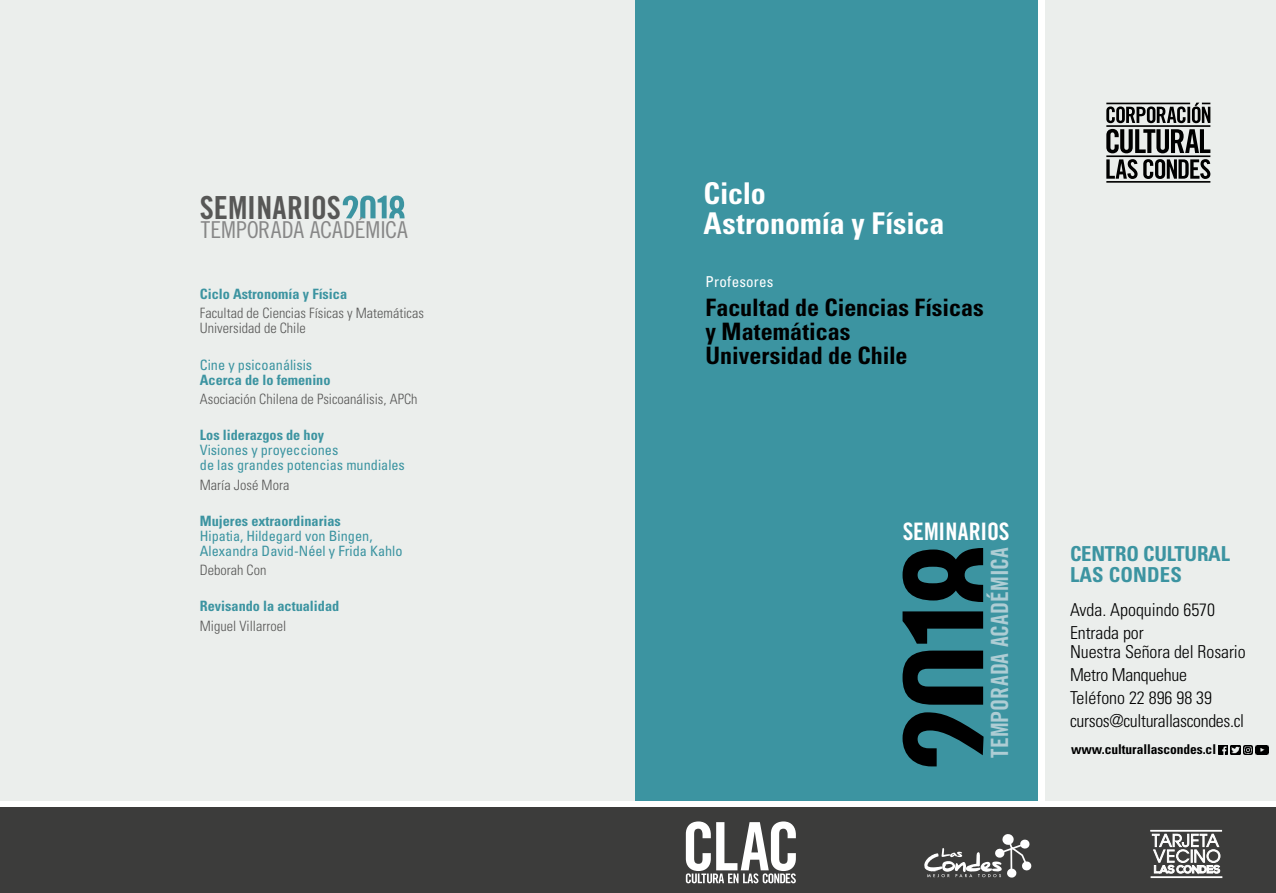
<style>
.page{position:relative;width:1276px;height:893px;background:#fff}
.page>*{position:absolute;margin:0;border:0;box-sizing:border-box;transform-origin:0 0}
.t1{font:31.8px "Trade Gothic LT Std Bd Cn 20";letter-spacing:-.01em;color:#575756}
.t2{font:700 condensed 30px/30px "Univers LT Std";letter-spacing:-.005em;color:#fff}
.t3{font:24.15px "Trade Gothic LT Std Bd Cn 20";letter-spacing:-.01em;color:#fff}
.t4{font:700 condensed 24px/24px "Univers LT Std";color:#000}
.t5{font:23.85px "Trade Gothic LT Std Bd Cn 20";letter-spacing:.005em;color:#aecdd4}
.t6{font:23.25px "Trade Gothic LT Std Cn 18";letter-spacing:-.005em;color:#878787;scale:1.04 1}
.t7{font:700 condensed 20.7px/21px "Univers LT Std";letter-spacing:-.01em;color:#3c94a1}
.t8{font:300 condensed 17.85px/23px "Univers LT Std";letter-spacing:-.005em;color:#000}
.t9{font:condensed 15px "Univers LT Std";letter-spacing:.015em;color:#fff}
.t10{font:300 condensed 14.25px/15px "Univers LT Std";color:#575756}
.t11{font:condensed 14.25px/15px "Univers LT Std";color:#3c94a1}
.t12{font:700 condensed 14.25px "Univers LT Std";color:#3c94a1}
.t13{font:700 condensed 13.5px "Univers LT Std";letter-spacing:-.005em;color:#000}
</style>
<div class="page">
<div style="left:635px;top:0;width:402px;height:801px;background:#3c94a1"></div>
<svg style="left:902px;top:548px;width:81px;height:218px"></svg>
<div style="left:1045px;top:0;width:231px;height:801px;background:#ebeeec"></div>
<div style="left:0;top:0;width:635px;height:801px;background:#ebeeec"></div>
<div style="left:0;top:807px;width:1276px;height:86px;background:#3c3c3b"></div>
<svg style="left:686px;top:821px;width:110px;height:62px"></svg>
<svg style="left:924px;top:834px;width:108px;height:44px"></svg>
<svg style="left:1106px;top:129px;width:104px;height:24px"></svg>
<svg style="left:1106px;top:159px;width:104px;height:20px"></svg>
<svg style="left:1106px;top:103px;width:104px;height:20px"></svg>
<hr style="left:1106px;top:125px;width:104px;height:2px;background:#000">
<hr style="left:1106px;top:155px;width:104px;height:2px;background:#000">
<hr style="left:1106px;top:103px;width:84px;height:1px;background:#000">
<hr style="left:1106px;top:181px;width:104px;height:2px;background:#000">
<svg style="left:1151px;top:833px;width:69px;height:40px"></svg>
<hr style="left:1151px;top:877px;width:71px;height:1px;background:#fff">
<hr style="left:1150px;top:830px;width:71px;height:1px;background:#fff">
<svg style="left:343px;top:196px;width:61px;height:22px"></svg>
<svg style="left:1218px;top:745px;width:50px;height:10px"></svg>
<h1 class="t1" style="left:200px;top:188px;width:142px">SEMINARIOS</h1>
<h3 class="t6" style="left:201px;top:216px;width:201px">TEMPORADA ACADÉMICA</h3>
<p class="t12" style="left:200px;top:285px;width:149px">Ciclo Astronomía y Física</p>
<p class="t10" style="left:200px;top:306px;width:225px">Facultad de Ciencias Físicas y Matemáticas<br>Universidad de Chile</p>
<p class="t11" style="left:200px;top:357px;width:114px">Cine y psicoanálisis</p>
<p class="t12" style="left:200px;top:371px;width:132px">Acerca de lo femenino</p>
<p class="t10" style="left:200px;top:391px;width:219px">Asociación Chilena de Psicoanálisis, APCh</p>
<p class="t12" style="left:200px;top:426px;width:126px">Los liderazgos de hoy</p>
<p class="t11" style="left:200px;top:442px;width:206px">Visiones y proyecciones<br>de las grandes potencias mundiales</p>
<p class="t10" style="left:200px;top:477px;width:91px">María José Mora</p>
<p class="t12" style="left:200px;top:512px;width:142px">Mujeres extraordinarias</p>
<p class="t11" style="left:200px;top:528px;width:204px">Hipatia, Hildegard von Bingen,<br>Alexandra David-Néel y Frida Kahlo</p>
<p class="t10" style="left:200px;top:562px;width:68px">Deborah Con</p>
<p class="t12" style="left:200px;top:597px;width:141px">Revisando la actualidad</p>
<p class="t10" style="left:200px;top:618px;width:88px">Miguel Villarroel</p>
<h2 class="t2" style="left:703px;top:179px;width:242px">Ciclo<br>Astronomía y Física</h2>
<p class="t9" style="left:705px;top:272px;width:69px">Profesores</p>
<h3 class="t4" style="left:705px;top:295px;width:279px">Facultad de Ciencias Físicas y Matemáticas<br>Universidad de Chile</h3>
<h3 class="t3" style="left:902px;top:517px;width:108px">SEMINARIOS</h3>
<h3 class="t5" style="left:985px;top:758px;width:212px;rotate:-90deg">TEMPORADA ACADÉMICA</h3>
<h3 class="t7" style="left:1070px;top:543px;width:161px">CENTRO CULTURAL<br>LAS CONDES</h3>
<p class="t8" style="left:1070px;top:598px;width:147px">Avda. Apoquindo 6570<br>Entrada por</p>
<p class="t8" style="left:1070px;top:640px;width:177px">Nuestra Señora del Rosario<br>Metro Manquehue<br>Teléfono 22 896 98 39 cursos@culturallascondes.cl</p>
<p class="t13" style="left:1071px;top:741px;width:146px">www.culturallascondes.cl</p>
</div>
